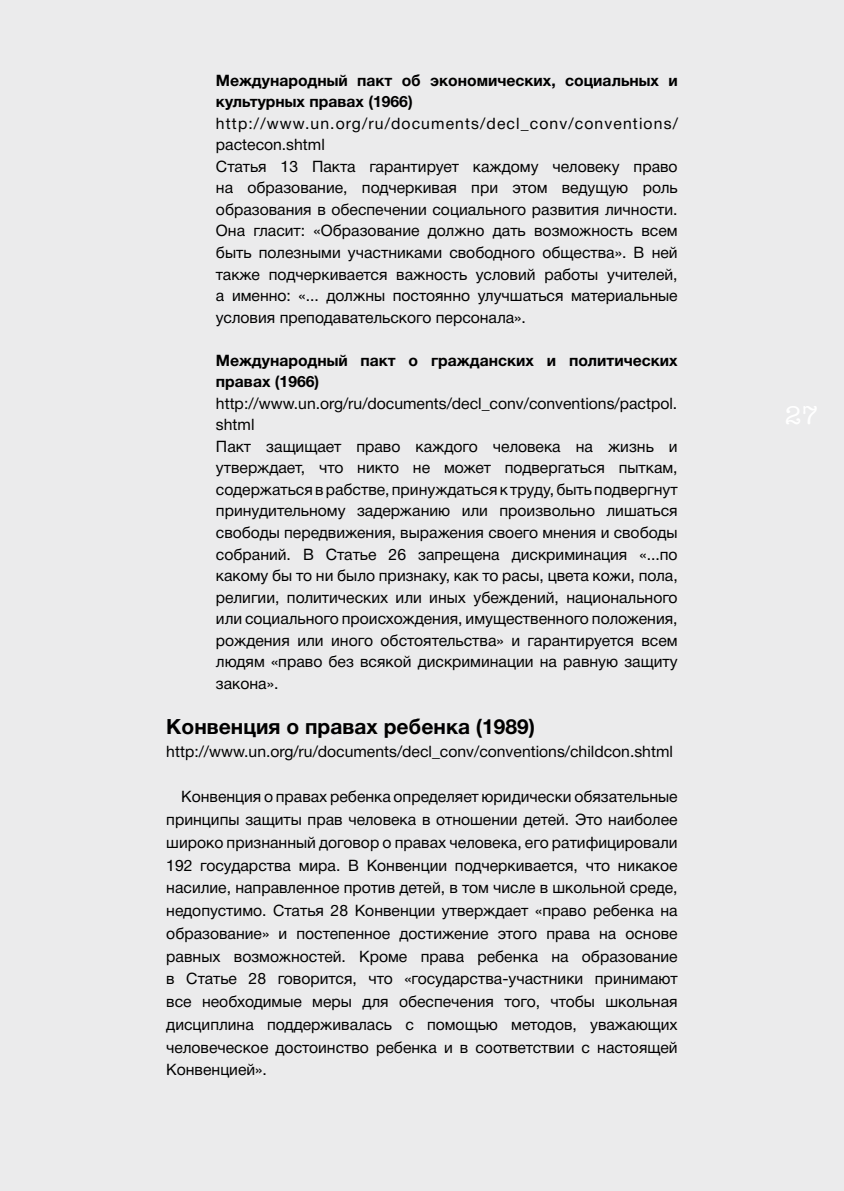
<style>
.page{position:relative;width:844px;height:1191px;background:#fff}
.page>*{position:absolute;margin:0;border:0;box-sizing:border-box;transform-origin:0 0}
.t1{font:700 21px "Helvetica Neue Cyr";color:#000}
.t2{font:15.75px/21.5px "Helvetica Neue Cyr";color:#000}
.t3{font:700 15.75px/21.5px "Helvetica Neue Cyr";color:#000}
</style>
<div class="page">
<div style="left:0;top:0;width:843px;height:1191px;background:#ebebec"></div>
<p class="t3" style="left:216px;top:69px;width:463px">Международный пакт об экономических, социальных и культурных правах (1966)</p>
<p class="t2" style="left:216px;top:113px;width:463px">http://www.un.org/ru/documents/decl_conv/conventions/ pactecon.shtml<br>Статья 13 Пакта гарантирует каждому человеку право на образование, подчеркивая при этом ведущую роль образования в обеспечении социального развития личности.<br>Она гласит: «Образование должно дать возможность всем быть полезными участниками свободного общества». В ней также подчеркивается важность условий работы учителей, а именно: «... должны постоянно улучшаться материальные условия преподавательского персонала».</p>
<p class="t3" style="left:216px;top:349px;width:463px">Международный пакт о гражданских и политических правах (1966)</p>
<p class="t2" style="left:216px;top:392px;width:463px">http://www.un.org/ru/documents/decl_conv/conventions/pactpol. shtml<br>Пакт защищает право каждого человека на жизнь и утверждает, что никто не может подвергаться пыткам, содержаться в рабстве, принуждаться к труду, быть подвергнут принудительному задержанию или произвольно лишаться свободы передвижения, выражения своего мнения и свободы собраний. В Статье 26 запрещена дискриминация «...по какому бы то ни было признаку, как то расы, цвета кожи, пола, религии, политических или иных убеждений, национального или социального происхождения, имущественного положения, рождения или иного обстоятельства» и гарантируется всем людям «право без всякой дискриминации на равную защиту закона».</p>
<h1 class="t1" style="left:166px;top:715px;width:370px">Конвенция о правах ребенка (1989)</h1>
<p class="t2" style="left:166px;top:740px;width:508px">http://www.un.org/ru/documents/decl_conv/conventions/childcon.shtml</p>
<p class="t2" style="left:166px;top:785px;width:512px;line-height:22.8px;text-align:justify;text-indent:15px">Конвенция о правах ребенка определяет юридически обязательные принципы защиты прав человека в отношении детей. Это наиболее широко признанный договор о правах человека, его ратифицировали 192 государства мира. В Конвенции подчеркивается, что никакое насилие, направленное против детей, в том числе в школьной среде, недопустимо. Статья 28 Конвенции утверждает «право ребенка на образование» и постепенное достижение этого права на основе равных возможностей. Кроме права ребенка на образование в Статье 28 говорится, что «государства-участники принимают все необходимые меры для обеспечения того, чтобы школьная дисциплина поддерживалась с помощью методов, уважающих человеческое достоинство ребенка и в соответствии с настоящей Конвенцией».</p>
</div>
